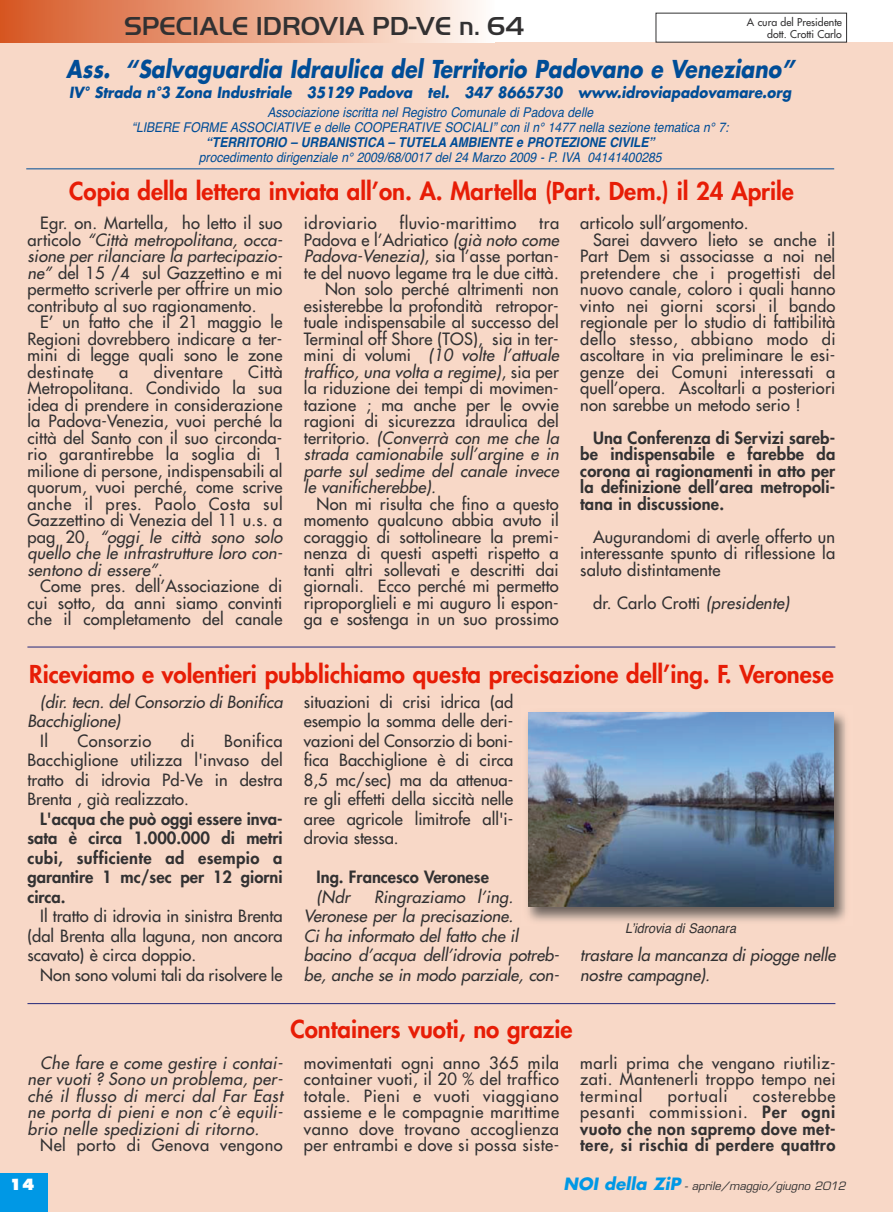
<style>
.page{position:relative;width:893px;height:1212px;background:#fff}
.page>*{position:absolute;margin:0;border:0;box-sizing:border-box;transform-origin:0 0}
.t1{font:500 27px "Handel Got D";color:#323132}
.t2{font:800 24px "Futura";color:#e71d06}
.t3{font:700 24px "Futura";color:#004d97;scale:.85 1}
.t4{font:16.5px/16.5px "Futura";letter-spacing:.01em;color:#323132;text-align:justify}
.t5{font:italic 16.5px/19.5px "Futura";letter-spacing:.01em;color:#323132}
.t6{font:800 16.5px/16.5px "Futura";letter-spacing:.01em;color:#323132;text-align:justify}
.t7{font:16.5px "Futura";letter-spacing:.035em;color:#323132}
.t8{font:16.5px "Futura";letter-spacing:.03em;color:#323132}
.t9{font:16.5px "Futura";letter-spacing:.05em;color:#323132}
.t10{font:italic 700 15px "Futura";color:#004d97;scale:.9 1}
.t11{font:800 15px "Futura";color:#fff}
.t12{font:italic 13.5px/14.9px "Helvetica";color:#004d97;text-align:center;scale:.9 1}
.t13{font:italic 700 13.5px "Helvetica";color:#004d97;scale:.9 1}
.t14{font:italic 13.5px "Helvetica";color:#323132;scale:.93 1}
.t15{font:italic 11.25px "Eurostile";color:#323132}
.t16{font:10.5px/12px "Futura";color:#323132;text-align:right}
.s1{font-style:italic}
.s2{font-style:normal}
.s3{font-weight:400}
.s4{font-family:"Futura";font-weight:700;font-size:16.5px;color:#0098e5}
</style>
<div class="page">
<div style="left:0;top:43px;width:889px;height:1169px;background:#f8d8c7"></div>
<div style="left:0;top:1174px;width:48px;height:38px;background:#0098e5"></div>
<div style="left:0;top:0;width:494px;height:43px;background:linear-gradient(to right,#d65622,#fff9f2)"></div>
<hr style="left:26px;top:168px;width:808px;height:1px;background:#004d97">
<hr style="left:27px;top:647px;width:808px;height:1px;background:#23277a">
<img style="left:527px;top:712px;width:319px;height:209px">
<img style="left:528px;top:712px;width:305px;height:194px">
<hr style="left:27px;top:1003px;width:808px;height:1px;background:#23277a">
<hr style="left:890px;top:43px;width:3px;height:1169px;background:#f8d8c7">
<h1 class="t1" style="left:124px;top:11px;width:402px">SPECIALE IDROVIA PD-VE n. 64</h1>
<p class="t16" style="left:747px;top:16px;width:97px">A cura del Presidente dott. Crotti Carlo</p>
<h2 class="t3" style="left:66px;top:52px;width:863px">Ass. “Salvaguardia Idraulica del Territorio Padovano e Veneziano”</h2>
<p class="t10" style="left:69px;top:82px;width:807px">IV° Strada n°3 Zona Industriale 35129 Padova tel. 347 8665730 www.idroviapadovamare.org</p>
<p class="t12" style="left:132px;top:105px;width:664px">Associazione iscritta nel Registro Comunale di Padova delle<br>“LIBERE FORME ASSOCIATIVE e delle COOPERATIVE SOCIALI” con il n° 1477 nella sezione tematica n° 7:</p>
<p class="t13" style="left:206px;top:131px;width:500px">“TERRITORIO – URBANISTICA – TUTELA AMBIENTE e PROTEZIONE CIVILE”</p>
<p class="t12" style="left:199px;top:150px;width:516px">procedimento dirigenziale n° 2009/68/0017 del 24 Marzo 2009 - P. IVA 04141400285</p>
<h2 class="t2" style="left:69px;top:175px;width:726px">Copia della lettera inviata all’on. A. Martella (Part. Dem.) il 24 Aprile</h2>
<p class="t4" style="left:27px;top:215px;width:260px;text-align:left;text-indent:13px">Egr. on. Martella, ho letto il suo a r t i c o l o <span class="s1">“Città metropolitana, occa&shy;sione per rilanciare la partecipazio&shy;ne”</span> del 15 /4 sul Gazzettino e mi permetto scriverle per offrire un mio contributo al suo ragionamento.</p>
<p class="t4" style="left:27px;top:314px;width:256px;text-indent:13px">E’ un fatto che il 21 maggio le Regioni dovrebbero indicare a ter&shy;mini di legge quali sono le zone destinate</p>
<p class="t7" style="left:304px;top:212px;width:74px">idroviario</p>
<p class="t7" style="left:400px;top:212px;width:118px">fluvio-marittimo</p>
<p class="t4" style="left:539px;top:215px;width:22px">tra</p>
<p class="t4" style="left:304px;top:231px;width:260px">Padova e l’Adriatico <span class="s1">(già noto come</span></p>
<p class="t4" style="left:304px;top:248px;width:257px"><span class="s1">Padova-Venezia)</span>, s i a l ’ a s s e p o rta n -</p>
<p class="t4" style="left:304px;top:264px;width:256px">te del nuovo legame tra le due città.</p>
<p class="t4" style="left:325px;top:281px;width:235px">Non solo perché altrimenti non</p>
<p class="t4" style="left:304px;top:297px;width:256px">esisterebbe la profondità retropor-</p>
<p class="t4" style="left:304px;top:314px;width:256px">tuale indispensabile al successo del</p>
<p class="t4" style="left:304px;top:330px;width:256px">Terminal off Shore (TOS), sia in ter-</p>
<p class="t5" style="left:304px;top:345px;width:260px"><span class="s2">m i n i d i vo l u m i</span> (10 volte l’attuale</p>
<p class="t5" style="left:304px;top:362px;width:257px">traffico, una volta a regime)<span class="s2">, s i a p e r</span></p>
<p class="t4" style="left:304px;top:380px;width:256px">la riduzione dei tempi di movimen-</p>
<p class="t4" style="left:304px;top:396px;width:256px">tazione ; ma anche per le ovvie</p>
<p class="t4" style="left:304px;top:413px;width:256px">ragioni di sicurezza idraulica del</p>
<p class="t5" style="left:304px;top:428px;width:260px"><span class="s2">te r r i to r i o .</span> (Converrà con me che la</p>
<p class="t5" style="left:304px;top:444px;width:260px">strada camionabile sull’argine e in</p>
<p class="t5" style="left:304px;top:461px;width:260px">parte sul sedime del canale invece</p>
<p class="t5" style="left:304px;top:477px;width:137px">le vanificherebbe).</p>
<p class="t4" style="left:304px;top:495px;width:256px;text-indent:13px">Non mi risulta che fino a questo momento qualcuno abbia avuto il coraggio di sottolineare la premi&shy;nenza di questi aspetti rispetto a tanti altri sollevati e descritti dai giornali. Ecco perché mi permetto riproporglieli e mi auguro li espon&shy;ga e sostenga in un suo prossimo</p>
<p class="t4" style="left:580px;top:215px;width:170px">articolo sull’argomento.</p>
<p class="t4" style="left:593px;top:231px;width:244px">Sarei davvero lieto se anche il</p>
<p class="t4" style="left:580px;top:248px;width:256px">Part Dem si associasse a noi nel</p>
<p class="t7" style="left:580px;top:262px;width:257px">pretendere che i progettisti del</p>
<p class="t4" style="left:580px;top:281px;width:257px">nuovo canale, coloro i quali hanno</p>
<p class="t4" style="left:580px;top:297px;width:257px">vinto nei giorni scorsi il bando</p>
<p class="t4" style="left:580px;top:314px;width:257px">regionale per lo studio di fattibilità</p>
<p class="t7" style="left:580px;top:328px;width:257px">dello stesso, abbiano modo di</p>
<p class="t4" style="left:580px;top:347px;width:256px">ascoltare in via preliminare le esi-</p>
<p class="t8" style="left:580px;top:361px;width:257px">genze dei Comuni interessati a</p>
<p class="t4" style="left:580px;top:380px;width:256px">quell’opera. Ascoltarli a posteriori</p>
<p class="t4" style="left:580px;top:396px;width:222px">non sarebbe un metodo serio !</p>
<p class="t6" style="left:580px;top:429px;width:257px;text-indent:13px">Una Conferenza di Servizi sareb&shy;be indispensabile e farebbe da corona ai ragionamenti in atto per la definizione dell’area metropoli&shy;tana in discussione.</p>
<p class="t4" style="left:580px;top:528px;width:256px;text-indent:13px">Augurandomi di averle offerto un interessante spunto di riflessione la saluto distintamente</p>
<p class="t4" style="left:593px;top:594px;width:201px">dr. Carlo Crotti <span class="s1">(presidente)</span></p>
<p class="t4" style="left:119px;top:363px;width:11px">a</p>
<p class="t7" style="left:154px;top:361px;width:70px">diventare</p>
<p class="t4" style="left:27px;top:363px;width:260px;text-align:left;text-indent:221px">Città<br>Metropolitana. Condivido la sua idea di prendere in considerazione la Padova-Venezia, vuoi perché la città del Santo con il suo circonda&shy;rio garantirebbe la soglia di 1 milione di persone, indispensabili al quorum, vuoi perché, come scrive anche il pres. Paolo Costa sul<br>Gazzettino di Venezia del 11 u.s. a p a g 2 0 , <span class="s1">“oggi le città sono solo quello che le infrastrutture loro con&shy;sentono di essere”</span>.</p>
<p class="t4" style="left:27px;top:578px;width:256px;text-indent:13px">Come pres. dell’Associazione di cui sotto, da anni siamo convinti che il completamento del canale</p>
<h2 class="t2" style="left:29px;top:658px;width:806px">Riceviamo e volentieri pubblichiamo questa precisazione dell’ing. F. Veronese</h2>
<p class="t5" style="left:27px;top:692px;width:260px;text-indent:13px">(dir. tecn. del Consorzio di Bonifica<br>Bacchiglione)</p>
<p class="t4" style="left:40px;top:732px;width:9px">Il</p>
<p class="t4" style="left:78px;top:732px;width:75px">Consorzio</p>
<p class="t4" style="left:181px;top:732px;width:15px">di</p>
<p class="t4" style="left:304px;top:692px;width:211px;line-height:19.5px">situazioni di crisi idrica (ad esempio la somma delle deri&shy;vazioni del Consorzio di boni&shy;fica Bacchiglione è di circa 8,5 mc/sec) ma da attenua&shy;re gli effetti della siccità nelle aree agricole limitr ofe all'i&shy;drovia stessa.</p>
<p class="t6" style="left:317px;top:869px;width:174px">Ing. Francesco Veronese</p>
<p class="t5" style="left:317px;top:887px;width:38px">(Ndr</p>
<p class="t4" style="left:27px;top:731px;width:257px;line-height:19.5px;text-indent:197px">Bonifica Bacchiglione utilizza l'invaso del tratto di idrovia Pd-Ve in destra Brenta , già realizzato.</p>
<p class="t6" style="left:27px;top:809px;width:257px;line-height:19.5px;text-indent:13px">L'acqua che può oggi essere inva&shy;sata è circa 1.000.000 di metri cubi, sufficiente ad esempio a garantire 1 mc/sec per 12 giorni circa.</p>
<p class="t4" style="left:27px;top:906px;width:257px;line-height:19.5px;text-indent:13px">Il tratto di idrovia in sinistra Brenta (dal Brenta alla laguna, non ancora scavato) è circa doppio.</p>
<p class="t4" style="left:40px;top:966px;width:244px">Non sono volumi tali da risolvere le</p>
<p class="t5" style="left:304px;top:887px;width:260px;text-indent:70px">Ringraziamo l’ing.<br>Veronese per la precisazione.<br>Ci ha informato del fatto che il bacino d’acqua dell’idrovia potreb&shy;be, anche se in modo parziale, con-</p>
<p class="t14" style="left:625px;top:918px;width:121px">L’idrovia di Saonara</p>
<p class="t5" style="left:580px;top:945px;width:260px">trastare la mancanza di piogge nelle nostre campagne).</p>
<h2 class="t2" style="left:290px;top:1013px;width:284px">Containers vuoti, no grazie</h2>
<p class="t5" style="left:27px;top:1054px;width:260px;line-height:16.5px;text-align:justify;text-indent:13px">Che fare e come gestire i contai&shy;ner vuoti ? Sono un problema, per&shy;ché il flusso di merci dal Far East ne porta di pieni e non c’è equili&shy;brio nelle spedizioni di ritorno.</p>
<p class="t8" style="left:40px;top:1134px;width:244px">Nel porto di Genova vengono</p>
<p class="t11" style="left:10px;top:1175px;width:26px">14</p>
<p class="t4" style="left:304px;top:1054px;width:257px">movimentati ogni anno 365 mila container vuoti, il 20 % del traffico totale. Pieni e vuoti viaggiano assieme e le compagnie marittime vanno dove trovano accoglienza per entrambi e dove si possa siste-</p>
<p class="t4" style="left:580px;top:1054px;width:257px">marli prima che vengano riutiliz&shy;zati. Mantenerli troppo tempo nei terminal</p>
<p class="t6" style="left:580px;top:1087px;width:257px;text-indent:173px"><span class="s3">costerebbe pesanti commissioni.</span> Per ogni vuoto che non sapremo dove met&shy;tere, si rischia di perdere quattro</p>
<p class="t9" style="left:668px;top:1085px;width:61px">portuali</p>
<p class="t15" style="left:563px;top:1179px;width:287px"><span class="s4">NOI della ZiP</span> - aprile/maggio/giugno 2012</p>
</div>
